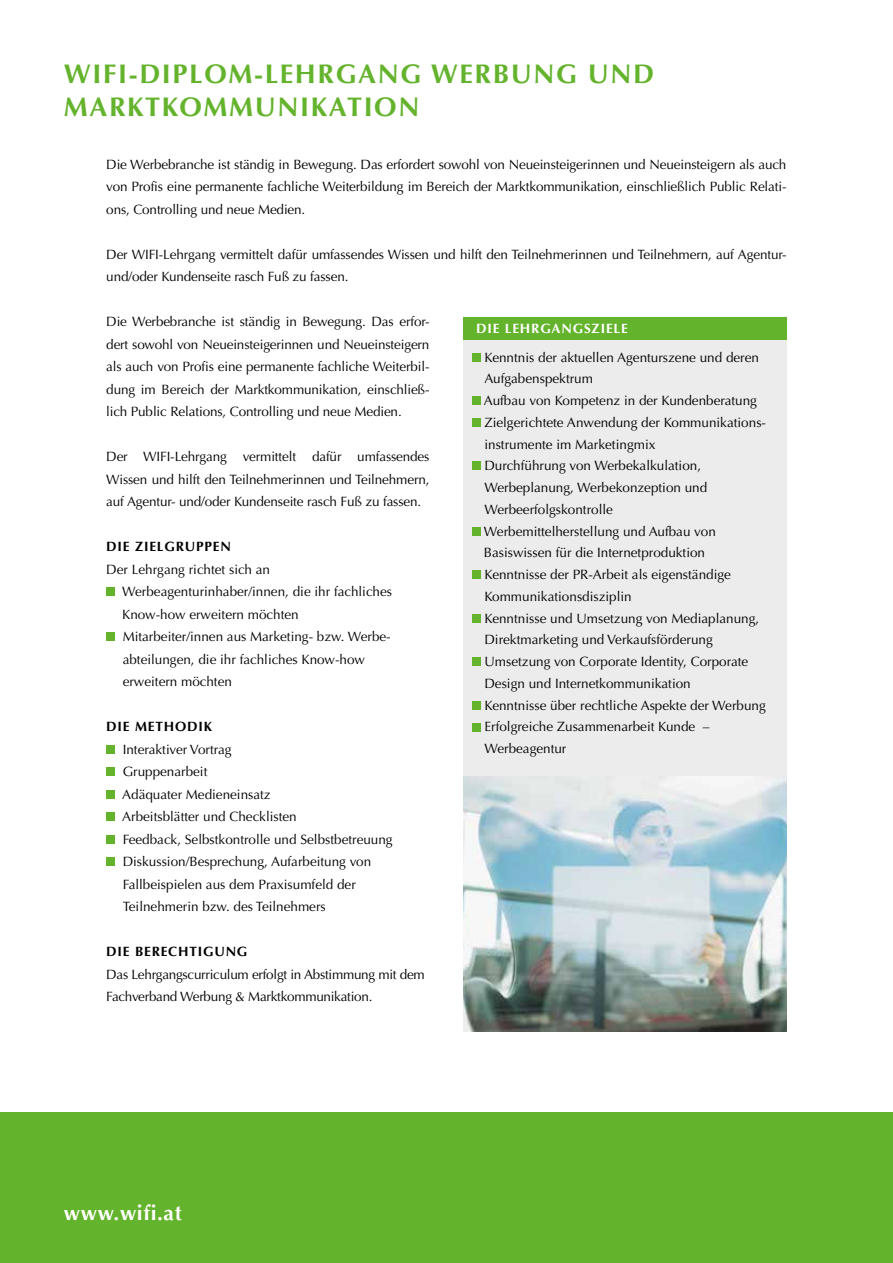
<style>
.page{position:relative;width:893px;height:1263px;background:#fff}
.page>*{position:absolute;margin:0;border:0;box-sizing:border-box;transform-origin:0 0}
.t1{font:700 27px/33px "Optima LT Std";letter-spacing:.06em;color:#64b32c}
.t2{font:700 21px "Optima LT Std";letter-spacing:.03em;color:#fff}
.t3{font:13.5px/22.5px "Optima LT Std";color:#000}
.t4{font:13.5px/22.5px "Optima LT Std";letter-spacing:-.02em;color:#000}
.t5{font:700 13.5px "Optima LT Std";letter-spacing:.06em;color:#000}
.t6{font:700 13.5px "Optima LT Std";letter-spacing:.06em;color:#fff}
</style>
<div class="page">
<div style="left:463px;top:340px;width:324px;height:436px;background:#ececed"></div>
<div style="left:472px;top:353px;width:9px;height:9px;background:#64b32c"></div>
<div style="left:472px;top:396px;width:9px;height:9px;background:#64b32c"></div>
<div style="left:472px;top:418px;width:9px;height:9px;background:#64b32c"></div>
<div style="left:472px;top:461px;width:9px;height:9px;background:#64b32c"></div>
<div style="left:472px;top:527px;width:9px;height:9px;background:#64b32c"></div>
<div style="left:472px;top:570px;width:9px;height:9px;background:#64b32c"></div>
<div style="left:472px;top:614px;width:9px;height:9px;background:#64b32c"></div>
<div style="left:472px;top:657px;width:9px;height:9px;background:#64b32c"></div>
<div style="left:472px;top:701px;width:9px;height:9px;background:#64b32c"></div>
<div style="left:472px;top:722px;width:9px;height:9px;background:#64b32c"></div>
<div style="left:463px;top:317px;width:324px;height:23px;background:#64b32c"></div>
<div style="left:106px;top:587px;width:9px;height:9px;background:#64b32c"></div>
<div style="left:106px;top:632px;width:9px;height:9px;background:#64b32c"></div>
<div style="left:106px;top:745px;width:9px;height:9px;background:#64b32c"></div>
<div style="left:106px;top:767px;width:9px;height:9px;background:#64b32c"></div>
<div style="left:106px;top:790px;width:9px;height:9px;background:#64b32c"></div>
<div style="left:106px;top:812px;width:9px;height:9px;background:#64b32c"></div>
<div style="left:106px;top:835px;width:9px;height:9px;background:#64b32c"></div>
<div style="left:106px;top:857px;width:9px;height:9px;background:#64b32c"></div>
<div style="left:0;top:1108px;width:893px;height:155px;background:#64b32c"></div>
<div style="left:0;top:1105px;width:893px;height:6px;background:#fff"></div>
<img style="left:463px;top:776px;width:324px;height:255px">
<h1 class="t1" style="left:64px;top:58px;width:592px">WIFI-DIPLOM-LEHRGANG WERBUNG UND<br>MARKTKOMMUNIKATION</h1>
<p class="t3" style="left:106px;top:153px;width:682px;text-align:justify">Die Werbebranche ist ständig in Bewegung. Das erfordert sowohl von Neueinsteigerinnen und Neueinsteigern als auch von Profis eine permanente fachliche Weiterbildung im Bereich der Marktkommunikation, einschließlich Public Relati&shy;ons, Controlling und neue Medien.</p>
<p class="t3" style="left:106px;top:243px;width:682px">Der WIFI-Lehrgang vermittelt dafür umfassendes Wissen und hilft den Teilnehmerinnen und Teilnehmern, auf Agentur&shy;und/oder Kundenseite rasch Fuß zu fassen.</p>
<p class="t3" style="left:106px;top:310px;width:325px;text-align:justify">Die Werbebranche ist ständig in Bewegung. Das erfor&shy;dert sowohl von Neueinsteigerinnen und Neueinsteigern als auch von Profis eine permanente fachliche Weiterbil&shy;dung im Bereich der Marktkommunikation, einschließ&shy;lich Public Relations, Controlling und neue Medien.</p>
<p class="t3" style="left:106px;top:445px;width:325px;text-align:justify">Der WIFI-Lehrgang vermittelt dafür umfassendes Wissen und hilft den Teilnehmerinnen und Teilnehmern, auf Agentur- und/oder Kundenseite rasch Fuß zu fassen.</p>
<p class="t5" style="left:106px;top:539px;width:126px">DIE ZIELGRUPPEN</p>
<p class="t3" style="left:122px;top:558px;width:271px;text-indent:-16px">Der Lehrgang richtet sich an Werbeagenturinhaber/innen, die ihr fachliches Know-how erweitern möchten Mitarbeiter/innen aus Marketing- bzw. Werbe&shy;abteilungen, die ihr fachliches Know-how erweitern möchten</p>
<p class="t5" style="left:106px;top:719px;width:107px">DIE METHODIK</p>
<p class="t3" style="left:122px;top:738px;width:272px">Interaktiver Vortrag<br>Gruppenarbeit<br>Adäquater Medieneinsatz<br>Arbeitsblätter und Checklisten<br>Feedback, Selbstkontrolle und Selbstbetreuung Diskussion/Besprechung, Aufarbeitung von Fallbeispielen aus dem Praxisumfeld der Teilnehmerin bzw. des Teilnehmers</p>
<p class="t5" style="left:106px;top:944px;width:143px">DIE BERECHTIGUNG</p>
<p class="t4" style="left:106px;top:963px;width:320px">Das Lehrgangscurriculum erfolgt in Abstimmung mit dem<br>Fachverband Werbung &amp; Marktkommunikation.</p>
<p class="t6" style="left:476px;top:321px;width:153px">DIE LEHRGANGSZIELE</p>
<p class="t3" style="left:484px;top:346px;width:284px;line-height:21.8px">Kenntnis der aktuellen Agenturszene und deren Aufgabenspektrum<br>Aufbau von Kompetenz in der Kundenberatung Zielgerichtete Anwendung der Kommunikations&shy;instrumente im Marketingmix<br>Durchführung von Werbekalkulation, Werbeplanung, Werbekonzeption und Werbeerfolgskontrolle<br>Werbemittelherstellung und Aufbau von Basiswissen für die Internetproduktion Kenntnisse der PR-Arbeit als eigenständige Kommunikationsdisziplin<br>Kenntnisse und Umsetzung von Mediaplanung, Direktmarketing und Verkaufsförderung Umsetzung von Corporate Identity, Corporate Design und Internetkommunikation<br>Kenntnisse über rechtliche Aspekte der Werbung Erfolgreiche Zusammenarbeit Kunde – Werbeagentur</p>
<h2 class="t2" style="left:64px;top:1201px;width:119px">www.wifi.at</h2>
</div>
